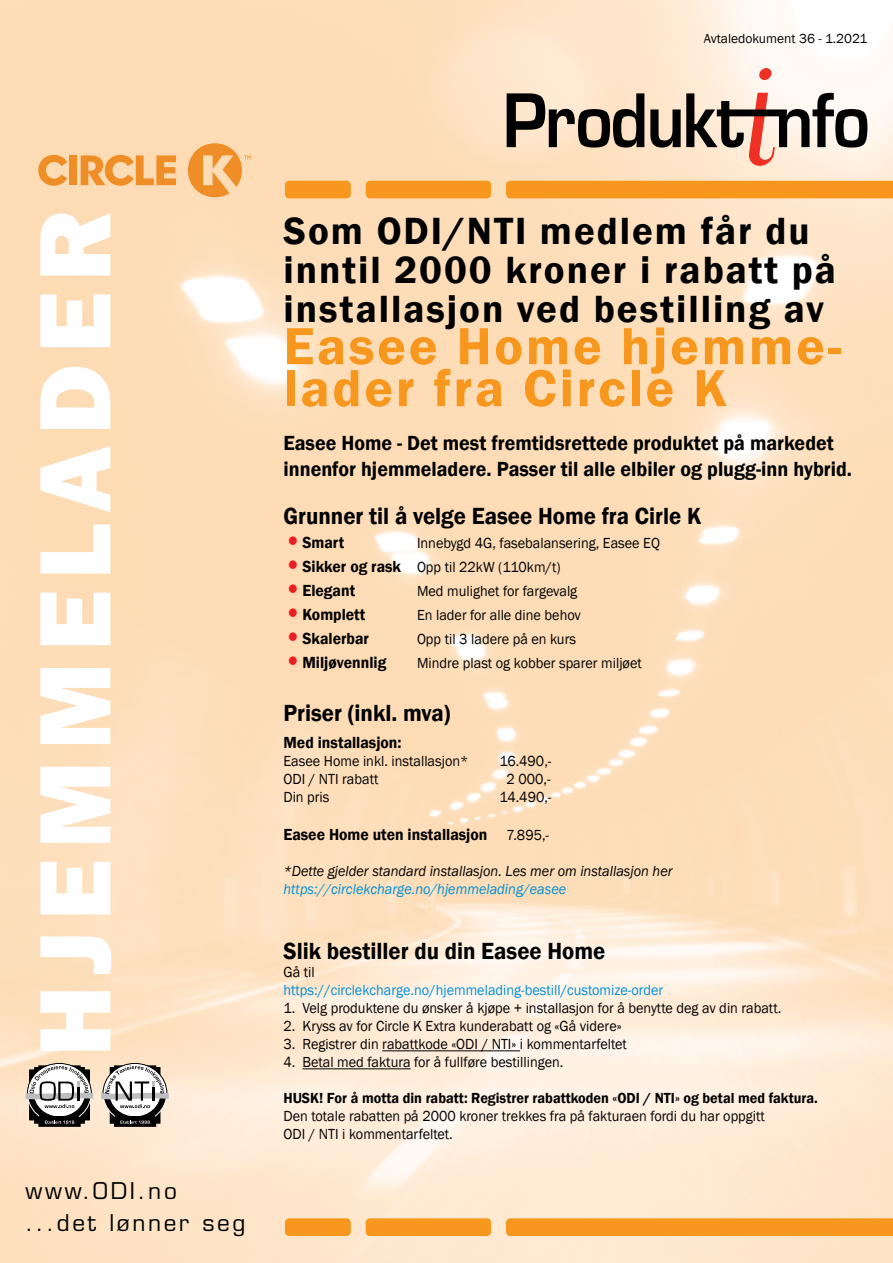
<style>
.page{position:relative;width:893px;height:1263px;background:#fff}
.page>*{position:absolute;margin:0;border:0;box-sizing:border-box;transform-origin:0 0}
.t1{font:800 105px "Franklin Gothic";letter-spacing:.1em;color:#fff}
.t2{font:600 54px/42px "Franklin Gothic";letter-spacing:.05em;color:#f8971d}
.t3{font:600 39px/39px "Franklin Gothic";letter-spacing:.05em;color:#000}
.t4{font:600 24px "Franklin Gothic";color:#000;scale:.95 1}
.t5{font:22.5px/32.4px "Eurostile LT Std";letter-spacing:.12em;color:#000}
.t6{font:600 21px/25.2px "Franklin Gothic";color:#000;scale:.95 1}
.t7{font:600 16.5px "Franklin Gothic";color:#000;scale:.95 1}
.t8{font:15px/18px "Franklin Gothic";color:#000;scale:.95 1}
.t9{font:600 15px "Franklin Gothic";color:#000;scale:.95 1}
.t10{font:15px "Franklin Gothic";color:#008fd5;scale:.95 1}
.t11{font:italic 15px "Franklin Gothic";color:#000;scale:.95 1}
.t12{font:italic 15px "Franklin Gothic";color:#008fd5;scale:.95 1}
.t13{font:13.5px "Franklin Gothic";color:#000}
.s1{font-weight:400;font-size:30px;color:#ed1d24}
.s2{font-size:30px;color:#ed1d24}
.s3{font-weight:600;font-size:16.5px}
</style>
<div class="page">
<img style="left:0;top:0;width:893px;height:1263px">
<svg style="left:507px;top:93px;width:137px;height:55px"></svg>
<svg style="left:650px;top:68px;width:217px;height:98px"></svg>
<div style="left:285px;top:1218px;width:66px;height:18px;background:#f8971d;border-radius:4px"></div>
<div style="left:366px;top:1218px;width:125px;height:18px;background:#f8971d;border-radius:4px"></div>
<div style="left:506px;top:1218px;width:387px;height:18px;background:#f8971d"></div>
<div style="left:285px;top:181px;width:66px;height:17px;background:#f8971d;border-radius:4px"></div>
<div style="left:366px;top:181px;width:125px;height:17px;background:#f8971d;border-radius:4px"></div>
<div style="left:506px;top:181px;width:387px;height:17px;background:#f8971d"></div>
<svg style="left:26px;top:1063px;width:67px;height:64px"></svg>
<svg style="left:101px;top:1063px;width:68px;height:64px"></svg>
<hr style="left:382px;top:1050px;width:138px;height:1px;background:#000">
<hr style="left:303px;top:1068px;width:108px;height:1px;background:#000">
<div style="left:69px;top:155px;width:8px;height:30px;background:#ef8e26"></div>
<svg style="left:188px;top:143px;width:63px;height:54px"></svg>
<svg style="left:38px;top:155px;width:29px;height:31px"></svg>
<svg style="left:81px;top:155px;width:95px;height:31px"></svg>
<p class="t13" style="left:704px;top:31px;width:165px">Avtaledokument 36 - 1.2021</p>
<h1 class="t1" style="left:7px;top:1057px;width:849px;rotate:-90deg">hjemmelader</h1>
<h3 class="t3" style="left:283px;top:212px;width:554px">Som ODI/NTI medlem får du inntil 2000 kroner i rabatt på installasjon ved bestilling av</h3>
<h2 class="t2" style="left:283px;top:326px;width:560px">Easee Home hjemme&shy;lader fra Circle K</h2>
<h3 class="t6" style="left:283px;top:431px;width:600px">Easee Home - Det mest fremtidsrettede produktet på markedet innenfor hjemmeladere. Passer til alle elbiler og plugg-inn hybrid.</h3>
<h3 class="t4" style="left:283px;top:501px;width:441px">Grunner til å velge Easee Home fra Cirle K</h3>
<p class="t7" style="left:283px;top:532px;width:65px"><span class="s1">•</span>Smart</p>
<p class="t8" style="left:417px;top:534px;width:257px">Innebygd 4G, fasebalansering, Easee EQ</p>
<p class="t8" style="left:283px;top:558px;width:293px"><span class="s2">•</span><span class="s3">Sikker og rask</span> Opp til 22kW (110km/t)</p>
<p class="t7" style="left:283px;top:580px;width:77px"><span class="s1">•</span>Elegant</p>
<p class="t8" style="left:417px;top:582px;width:170px">Med mulighet for fargevalg</p>
<p class="t7" style="left:283px;top:604px;width:88px"><span class="s1">•</span>Komplett</p>
<p class="t8" style="left:417px;top:606px;width:174px">En lader for alle dine behov</p>
<p class="t7" style="left:283px;top:628px;width:92px"><span class="s1">•</span>Skalerbar</p>
<p class="t8" style="left:417px;top:630px;width:169px">Opp til 3 ladere på en kurs</p>
<p class="t7" style="left:283px;top:652px;width:110px"><span class="s1">•</span>Miljøvennlig</p>
<p class="t8" style="left:417px;top:654px;width:238px">Mindre plast og kobber sparer miljøet</p>
<h3 class="t4" style="left:283px;top:698px;width:177px">Priser (inkl. mva)</h3>
<p class="t7" style="left:283px;top:732px;width:126px">Med installasjon:</p>
<p class="t8" style="left:283px;top:752px;width:196px">Easee Home inkl. installasjon*</p>
<p class="t8" style="left:499px;top:752px;width:56px">16.490,-</p>
<p class="t8" style="left:283px;top:770px;width:101px">ODI / NTI rabatt</p>
<p class="t8" style="left:507px;top:770px;width:48px">2 000,-</p>
<p class="t8" style="left:283px;top:788px;width:50px">Din pris</p>
<p class="t8" style="left:499px;top:788px;width:56px">14.490,-</p>
<p class="t7" style="left:283px;top:824px;width:216px">Easee Home uten installasjon</p>
<p class="t8" style="left:507px;top:826px;width:46px">7.895,-</p>
<p class="t11" style="left:283px;top:861px;width:411px">*Dette gjelder standard installasjon. Les mer om installasjon her</p>
<p class="t12" style="left:283px;top:879px;width:299px">https://circlekcharge.no/hjemmelading/easee</p>
<h3 class="t4" style="left:283px;top:936px;width:340px">Slik bestiller du din Easee Home</h3>
<p class="t8" style="left:283px;top:963px;width:34px">Gå til</p>
<p class="t10" style="left:283px;top:980px;width:401px">https://circlekcharge.no/hjemmelading-bestill/customize-order</p>
<p class="t8" style="left:283px;top:999px;width:525px">1. Velg produktene du ønsker å kjøpe + installasjon for å benytte deg av din rabatt.</p>
<p class="t8" style="left:283px;top:1017px;width:357px">2. Kryss av for Circle K Extra kunderabatt og «Gå videre»</p>
<p class="t8" style="left:283px;top:1035px;width:363px">3. Registrer din rabattkode «ODI / NTI» i kommentarfeltet</p>
<p class="t8" style="left:283px;top:1053px;width:296px">4. Betal med faktura for å fullføre bestillingen.</p>
<p class="t9" style="left:283px;top:1088px;width:564px">HUSK! For å motta din rabatt: Registrer rabattkoden «ODI / NTI» og betal med faktura.</p>
<p class="t8" style="left:283px;top:1107px;width:508px">Den totale rabatten på 2000 kroner trekkes fra på fakturaen fordi du har oppgitt<br>ODI / NTI i kommentarfeltet.</p>
<h3 class="t5" style="left:26px;top:1175px;width:221px">www.ODI.no ...det lønner seg</h3>
</div>
